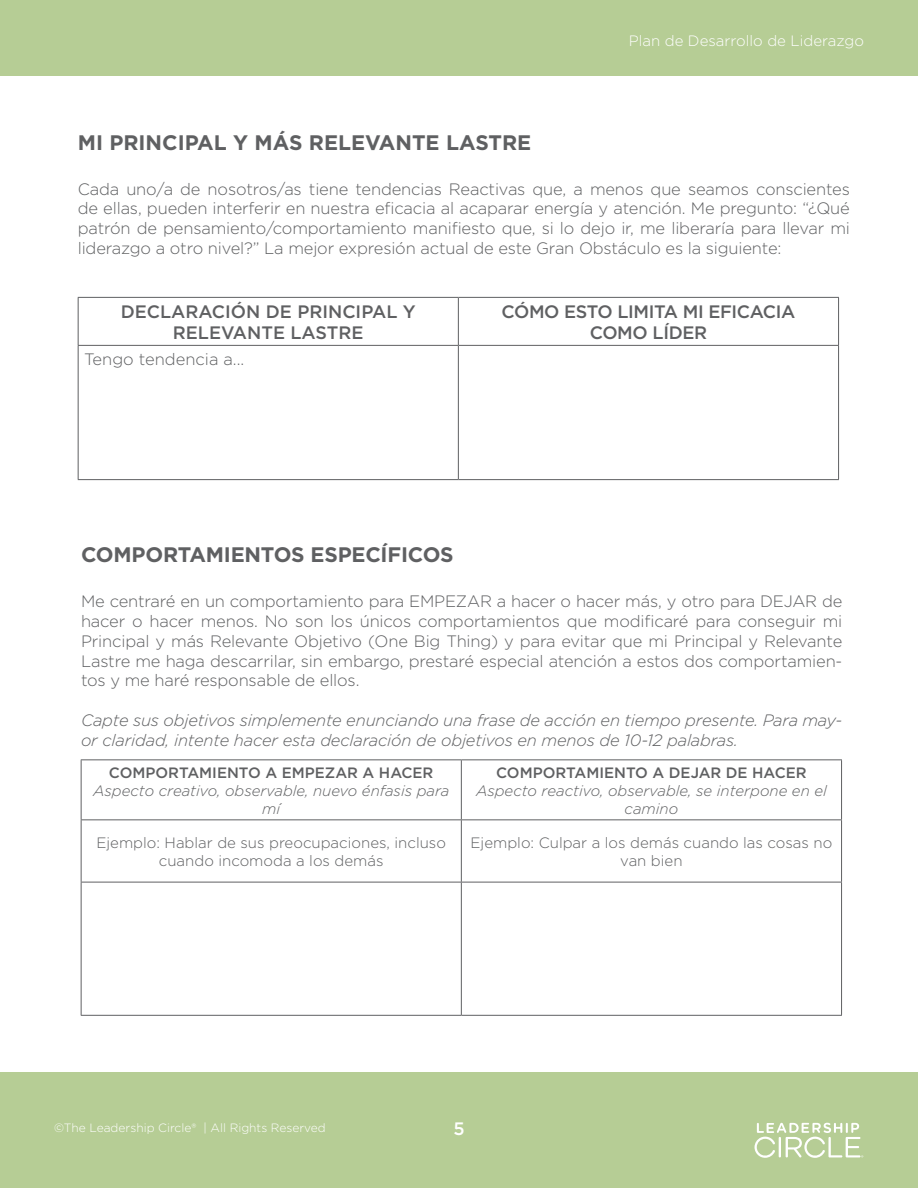
<style>
.page{position:relative;width:918px;height:1188px;background:#fff}
.page>*{position:absolute;margin:0;border:0;box-sizing:border-box;transform-origin:0 0}
.t1{font:700 21px "Gotham";letter-spacing:-.01em;color:#5f6062}
.t2{font:500 18px/21.6px "Gotham";letter-spacing:-.015em;color:#5f6062;text-align:center}
.t3{font:500 18px "Gotham";color:#fff}
.t4{font:300 16.5px/19.8px "Gotham";letter-spacing:-.01em;color:#5f6062;text-align:justify}
.t5{font:italic 300 16.5px/19.8px "Gotham";letter-spacing:-.01em;color:#5f6062}
.t6{font:300 15px/18px "Gotham";color:#5f6062;text-align:center}
.t7{font:italic 300 15px/18px "Gotham";color:#5f6062;text-align:center}
.t8{font:500 15px "Gotham";color:#5f6062}
.t9{font:300 15px "Gotham";color:#fff}
.t10{font:300 12px "Gotham";color:#fff}
</style>
<div class="page">
<div style="left:0;top:0;width:918px;height:76px;background:#b6cd95"></div>
<div style="left:0;top:1073px;width:918px;height:115px;background:#b6cd95"></div>
<svg style="left:755px;top:1123px;width:108px;height:35px"></svg>
<hr style="left:78px;top:297px;width:380px;height:1px;background:#5f6062">
<hr style="left:78px;top:298px;width:1px;height:47px;background:#5f6062">
<hr style="left:458px;top:297px;width:381px;height:1px;background:#5f6062">
<hr style="left:458px;top:298px;width:1px;height:47px;background:#5f6062">
<hr style="left:838px;top:298px;width:1px;height:47px;background:#5f6062">
<hr style="left:78px;top:345px;width:380px;height:1px;background:#5f6062">
<hr style="left:78px;top:346px;width:1px;height:133px;background:#5f6062">
<hr style="left:458px;top:345px;width:381px;height:1px;background:#5f6062">
<hr style="left:458px;top:346px;width:1px;height:133px;background:#5f6062">
<hr style="left:838px;top:346px;width:1px;height:133px;background:#5f6062">
<hr style="left:78px;top:479px;width:380px;height:1px;background:#5f6062">
<hr style="left:458px;top:479px;width:381px;height:1px;background:#5f6062">
<hr style="left:81px;top:759px;width:380px;height:1px;background:#5f6062">
<hr style="left:81px;top:760px;width:1px;height:59px;background:#5f6062">
<hr style="left:461px;top:759px;width:381px;height:1px;background:#5f6062">
<hr style="left:461px;top:760px;width:1px;height:59px;background:#5f6062">
<hr style="left:841px;top:760px;width:1px;height:59px;background:#5f6062">
<hr style="left:81px;top:819px;width:380px;height:1px;background:#5f6062">
<hr style="left:81px;top:820px;width:1px;height:62px;background:#5f6062">
<hr style="left:461px;top:819px;width:381px;height:1px;background:#5f6062">
<hr style="left:461px;top:820px;width:1px;height:62px;background:#5f6062">
<hr style="left:841px;top:820px;width:1px;height:62px;background:#5f6062">
<hr style="left:81px;top:882px;width:380px;height:1px;background:#5f6062">
<hr style="left:81px;top:882px;width:1px;height:133px;background:#5f6062">
<hr style="left:461px;top:882px;width:381px;height:1px;background:#5f6062">
<hr style="left:461px;top:882px;width:1px;height:133px;background:#5f6062">
<hr style="left:841px;top:882px;width:1px;height:133px;background:#5f6062">
<hr style="left:81px;top:1015px;width:380px;height:1px;background:#5f6062">
<hr style="left:461px;top:1015px;width:381px;height:1px;background:#5f6062">
<p class="t9" style="left:629px;top:31px;width:237px">Plan de Desarrollo de Liderazgo</p>
<p class="t1" style="left:78px;top:128px;width:455px">MI PRINCIPAL Y MÁS RELEVANTE LASTRE</p>
<p class="t4" style="left:78px;top:178px;width:774px">Cada uno/a de nosotros/as tiene tendencias Reactivas que, a menos que seamos conscientes de ellas, pueden interferir en nuestra eficacia al acaparar energía y atención. Me pregunto: “¿Qué patrón de pensamiento/comportamiento manifiesto que, si lo dejo ir, me liberaría para llevar mi liderazgo a otro nivel?” La mejor expresión actual de este Gran Obstáculo es la siguiente:</p>
<p class="t2" style="left:121px;top:300px;width:297px">DECLARACIÓN DE PRINCIPAL Y<br>RELEVANTE LASTRE</p>
<p class="t2" style="left:502px;top:300px;width:295px">CÓMO ESTO LIMITA MI EFICACIA<br>COMO LÍDER</p>
<p class="t4" style="left:84px;top:348px;width:162px">Tengo tendencia a...</p>
<p class="t1" style="left:81px;top:541px;width:374px">COMPORTAMIENTOS ESPECÍFICOS</p>
<p class="t4" style="left:81px;top:591px;width:763px">Me centraré en un comportamiento para EMPEZAR a hacer o hacer más, y otro para DEJAR de hacer o hacer menos. No son los únicos comportamientos que modificaré para conseguir mi Principal y más Relevante Objetivo (One Big Thing) y para evitar que mi Principal y Relevante Lastre me haga descarrilar, sin embargo, prestaré especial atención a estos dos comportamien&shy;tos y me haré responsable de ellos.</p>
<p class="t5" style="left:81px;top:710px;width:763px">Capte sus objetivos simplemente enunciando una frase de acción en tiempo presente. Para may&shy;or claridad, intente hacer esta declaración de objetivos en menos de 10-12 palabras.</p>
<p class="t8" style="left:109px;top:763px;width:326px">COMPORTAMIENTO A EMPEZAR A HACER</p>
<p class="t7" style="left:93px;top:781px;width:358px">Aspecto creativo, observable, nuevo énfasis para mí</p>
<p class="t8" style="left:496px;top:763px;width:312px">COMPORTAMIENTO A DEJAR DE HACER</p>
<p class="t7" style="left:476px;top:781px;width:352px">Aspecto reactivo, observable, se interpone en el camino</p>
<p class="t6" style="left:96px;top:833px;width:351px">Ejemplo: Hablar de sus preocupaciones, incluso cuando incomoda a los demás</p>
<p class="t6" style="left:471px;top:833px;width:363px">Ejemplo: Culpar a los demás cuando las cosas no van bien</p>
<p class="t10" style="left:54px;top:1120px;width:273px">©The Leadership Circle® | All Rights Reserved</p>
<p class="t3" style="left:453px;top:1116px;width:13px">5</p>
</div>
